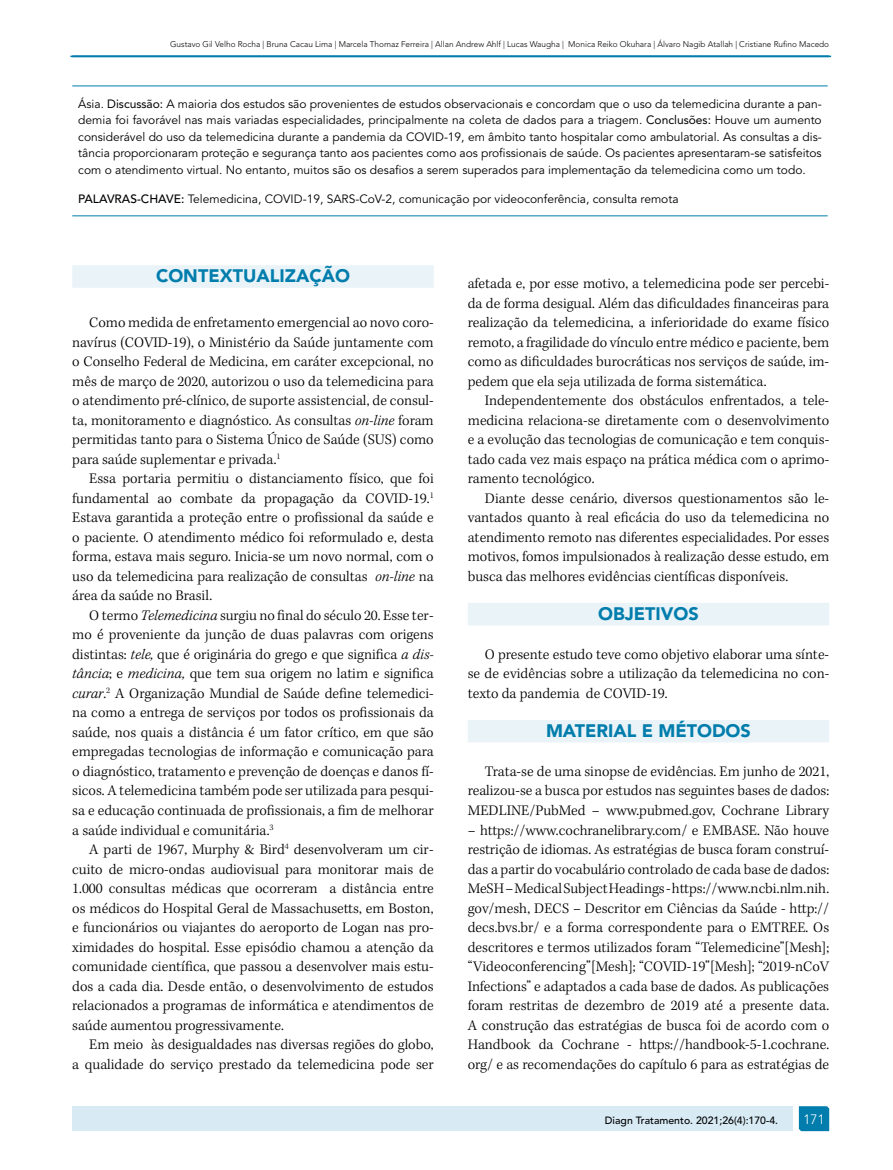
<style>
.page{position:relative;width:893px;height:1170px;background:#fff}
.page>*{position:absolute;margin:0;border:0;box-sizing:border-box;transform-origin:0 0}
.t1{font:900 18px "Avenir LT Std";color:#007dac}
.t2{font:300 15px/19.5px "Kepler Std";color:#000;text-align:justify}
.t3{font:300 13.5px "Avenir LT Std";color:#fff}
.t4{font:12px/16.5px "Avenir LT Std";color:#000;text-align:justify}
.t5{font:500 10.5px "Avenir LT Std";color:#000}
.t6{font:300 8.25px "Avenir LT Std";color:#000}
.s1{font-style:inherit}
.s2{font-weight:500}
.s3{font-style:italic}
</style>
<div class="page">
<div style="left:72px;top:265px;width:362px;height:23px;background:#e9f3f8"></div>
<div style="left:468px;top:602px;width:361px;height:23px;background:#e9f3f8"></div>
<div style="left:468px;top:719px;width:361px;height:23px;background:#e9f3f8"></div>
<hr style="left:72px;top:86px;width:756px;height:1px;background:#007dac">
<hr style="left:72px;top:215px;width:756px;height:1px;background:#007dac">
<hr style="left:70px;top:56px;width:761px;height:1px;background:#007dac">
<svg style="left:799px;top:1106px;width:30px;height:24px"></svg>
<div style="left:72px;top:1106px;width:721px;height:24px;background:#d8eaf4"></div>
<p class="t6" style="left:170px;top:39px;width:660px">Gustavo Gil Velho Rocha | Bruna Cacau Lima | Marcela Thomaz Ferreira | Allan Andrew Ahlf | Lucas Waugha | Monica Reiko Okuhara | Álvaro Nagib Atallah | Cristiane Rufino Macedo</p>
<p class="t4" style="left:78px;top:96px;width:745px">Ásia. <span class="s1">Discussão:</span> A maioria dos estudos são provenientes de estudos observacionais e concordam que o uso da telemedicina durante a pan&shy;demia foi favorável nas mais variadas especialidades, principalmente na coleta de dados para a triagem. <span class="s1">Conclusões:</span> Houve um aumento considerável do uso da telemedicina durante a pandemia da COVID-19, em âmbito tanto hospitalar como ambulatorial. As consultas a dis&shy;tância proporcionaram proteção e segurança tanto aos pacientes como aos profissionais de saúde. Os pacientes apresentaram-se satisfeitos com o atendimento virtual. No entanto, muitos são os desafios a serem superados para implementação da telemedicina como um todo.</p>
<p class="t4" style="left:78px;top:191px;width:602px"><span class="s2">PALAVRAS-CHAVE:</span> Telemedicina, COVID-19, SARS-CoV-2, comunicação por videoconferência, consulta remota</p>
<p class="t1" style="left:156px;top:265px;width:195px">CONTEXTUALIZAÇÃO</p>
<p class="t2" style="left:72px;top:313px;width:363px;text-indent:17px">Como medida de enfretamento emergencial ao novo coro&shy;navírus (COVID-19), o Ministério da Saúde juntamente com o Conselho Federal de Medicina, em caráter excepcional, no mês de março de 2020, autorizou o uso da telemedicina para o atendimento pré-clínico, de suporte assistencial, de consul&shy;ta, monitoramento e diagnóstico. As consultas <span class="s3">on-line</span> foram permitidas tanto para o Sistema Único de Saúde (SUS) como para saúde suplementar e privada.<sup>1</sup></p>
<p class="t2" style="left:72px;top:469px;width:363px;text-indent:17px">Essa portaria permitiu o distanciamento físico, que foi fundamental ao combate da propagação da COVID-19.<sup>1<br></sup>Estava garantida a proteção entre o profissional da saúde e o paciente. O atendimento médico foi reformulado e, desta forma, estava mais seguro. Inicia-se um novo normal, com o uso da telemedicina para realização de consultas <span class="s3">on-line</span> na área da saúde no Brasil.</p>
<p class="t2" style="left:72px;top:606px;width:363px;text-indent:17px">O termo <span class="s3">Telemedicina</span> surgiu no final do século 20. Esse ter&shy;mo é proveniente da junção de duas palavras com origens distintas: <span class="s3">tele,</span> que é originária do grego e que significa <span class="s3">a dis&shy;tância</span>; e <span class="s3">medicina,</span> que tem sua origem no latim e significa <span class="s3">curar</span>.<sup>2</sup> A Organização Mundial de Saúde define telemedici&shy;na como a entrega de serviços por todos os profissionais da saúde, nos quais a distância é um fator crítico, em que são empregadas tecnologias de informação e comunicação para o diagnóstico, tratamento e prevenção de doenças e danos fí&shy;sicos. A telemedicina também pode ser utilizada para pesqui&shy;sa e educação continuada de profissionais, a fim de melhorar a saúde individual e comunitária.<sup>3</sup></p>
<p class="t2" style="left:72px;top:840px;width:363px;text-indent:17px">A parti de 1967, Murphy &amp; Bird<sup>4</sup> desenvolveram um cir&shy;cuito de micro-ondas audiovisual para monitorar mais de 1.000 consultas médicas que ocorreram a distância entre os médicos do Hospital Geral de Massachusetts, em Boston, e funcionários ou viajantes do aeroporto de Logan nas pro&shy;ximidades do hospital. Esse episódio chamou a atenção da comunidade científica, que passou a desenvolver mais estu&shy;dos a cada dia. Desde então, o desenvolvimento de estudos relacionados a programas de informática e atendimentos de saúde aumentou progressivamente.</p>
<p class="t2" style="left:72px;top:1035px;width:363px;text-align:right">Em meio às desigualdades nas diversas regiões do globo,<br>a qualidade do serviço prestado da telemedicina pode ser</p>
<p class="t2" style="left:468px;top:274px;width:363px">afetada e, por esse motivo, a telemedicina pode ser percebi&shy;da de forma desigual. Além das dificuldades financeiras para realização da telemedicina, a inferioridade do exame físico remoto, a fragilidade do vínculo entre médico e paciente, bem como as dificuldades burocráticas nos serviços de saúde, im&shy;pedem que ela seja utilizada de forma sistemática.</p>
<p class="t2" style="left:468px;top:391px;width:363px;text-indent:17px">Independentemente dos obstáculos enfrentados, a tele&shy;medicina relaciona-se diretamente com o desenvolvimento e a evolução das tecnologias de comunicação e tem conquis&shy;tado cada vez mais espaço na prática médica com o aprimo&shy;ramento tecnológico.</p>
<p class="t2" style="left:468px;top:489px;width:363px;text-indent:17px">Diante desse cenário, diversos questionamentos são le&shy;vantados quanto à real eficácia do uso da telemedicina no atendimento remoto nas diferentes especialidades. Por esses motivos, fomos impulsionados à realização desse estudo, em busca das melhores evidências científicas disponíveis.</p>
<p class="t1" style="left:598px;top:602px;width:102px">OBJETIVOS</p>
<p class="t2" style="left:468px;top:645px;width:363px;text-indent:17px">O presente estudo teve como objetivo elaborar uma sínte&shy;se de evidências sobre a utilização da telemedicina no con&shy;texto da pandemia de COVID-19.</p>
<p class="t1" style="left:546px;top:719px;width:206px">MATERIAL E MÉTODOS</p>
<p class="t2" style="left:468px;top:762px;width:363px;text-indent:17px">Trata-se de uma sinopse de evidências. Em junho de 2021, realizou-se a busca por estudos nas seguintes bases de dados:<br>MEDLINE/PubMed – www.pubmed.gov, Cochrane Library</p>
<p class="t2" style="left:468px;top:820px;width:363px">– https://www.cochranelibrary.com/ e EMBASE. Não houve restrição de idiomas. As estratégias de busca foram construí&shy;das a partir do vocabulário controlado de cada base de dados:<br>MeSH – Medical Subject Headings - https://www.ncbi.nlm.nih. gov/mesh, DECS – Descritor em Ciências da Saúde - http:// decs.bvs.br/ e a forma correspondente para o EMTREE. Os descritores e termos utilizados foram “Telemedicine”[Mesh]; “Videoconferencing”[Mesh]; “COVID‑19”[Mesh]; “2019-nCoV Infections” e adaptados a cada base de dados. As publicações foram restritas de dezembro de 2019 até a presente data.<br>A construção das estratégias de busca foi de acordo com o Handbook da Cochrane - https://handbook-5-1.cochrane. org/ e as recomendações do capítulo 6 para as estratégias de</p>
<p class="t5" style="left:605px;top:1114px;width:175px">Diagn Tratamento. 2021;26(4):170-4.</p>
<p class="t3" style="left:803px;top:1111px;width:23px">171</p>
</div>
